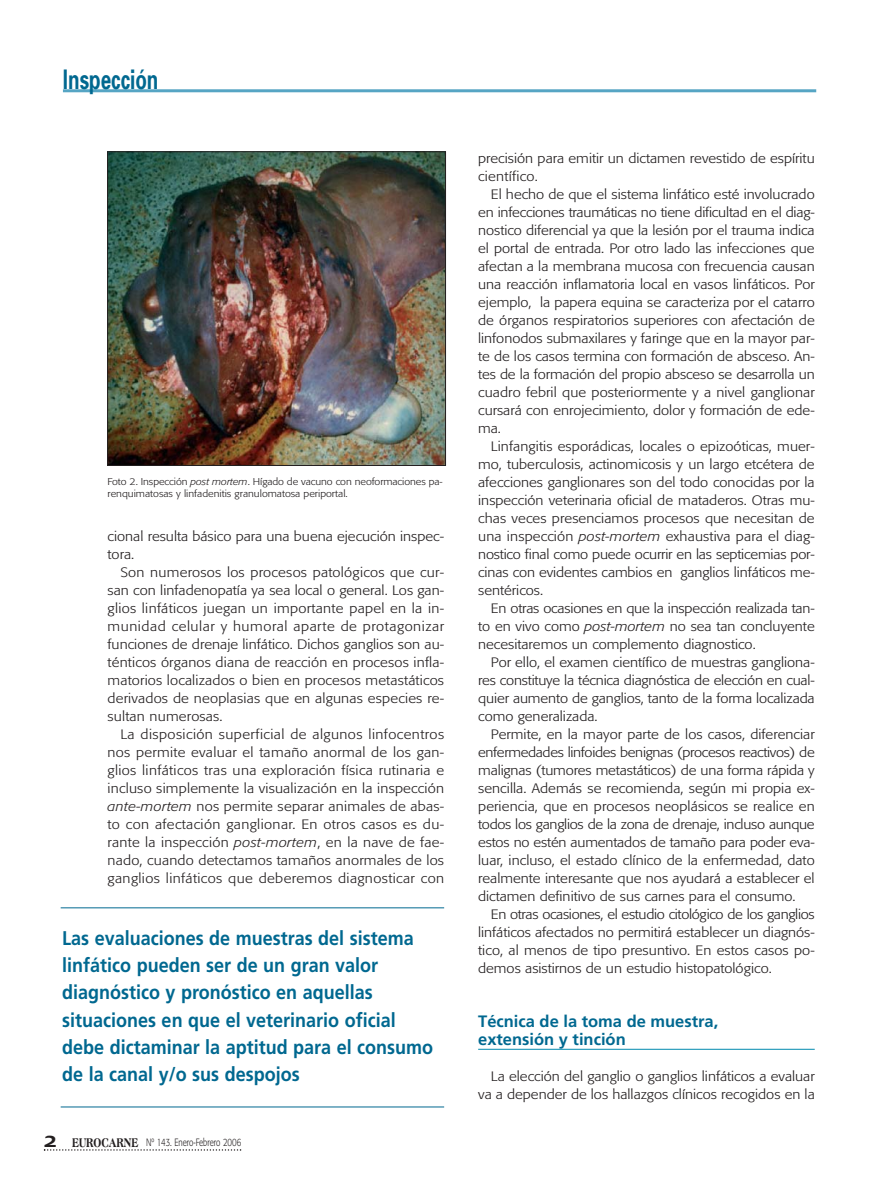
<style>
.page{position:relative;width:893px;height:1191px;background:#fff}
.page>*{position:absolute;margin:0;border:0;box-sizing:border-box;transform-origin:0 0}
.t1{font:700 27px "Univers";color:#006890;scale:.7 1}
.t2{font:700 19.8px/27px "Frutiger";color:#006890;scale:.91 1}
.t3{font:700 16.5px/18px "Frutiger";color:#006890}
.t4{font:300 13.5px/18px "Formata";color:#231f20;text-align:justify;scale:1.1 1}
.t5{font:300 10.5px "Formata";color:#231f20;scale:.75 1}
.t6{font:300 9.75px/12px "Formata";color:#231f20;scale:1.1 1}
.s1{font-style:italic}
.s2{font-family:"Gadget";font-weight:400;font-size:15px}
.s3{font-family:"Americana";font-weight:800;font-size:13.5px}
</style>
<div class="page">
<hr style="left:478px;top:1049px;width:337px;height:1px;background:#008aaf">
<hr style="left:63px;top:89px;width:753px;height:3px;background:#56a5c4">
<svg style="left:44px;top:1149px;width:197px;height:1px"></svg>
<img style="left:109px;top:153px;width:335px;height:311px">
<div style="left:107px;top:151px;width:339px;height:315px;border:1px solid #231f20"></div>
<hr style="left:61px;top:907px;width:383px;height:1px;background:#006890">
<hr style="left:61px;top:1106px;width:383px;height:1px;background:#006890">
<h1 class="t1" style="left:63px;top:69px;width:138px">Inspección</h1>
<p class="t6" style="left:108px;top:476px;width:306px">Foto 2. Inspección <span class="s1">post mortem</span>. Hígado de vacuno con neoformaciones pa&shy;renquimatosas y linfadenitis granulomatosa periportal.</p>
<p class="t4" style="left:108px;top:528px;width:307px">cional resulta básico para una buena ejecución inspec&shy;tora.</p>
<p class="t4" style="left:108px;top:564px;width:307px;text-indent:13px">Son numerosos los procesos patológicos que cur&shy;san con linfadenopatía ya sea local o general. Los gan&shy;glios linfáticos juegan un importante papel en la in&shy;munidad celular y humoral aparte de protagonizar funciones de drenaje linfático. Dichos ganglios son au&shy;ténticos órganos diana de reacción en procesos infla&shy;matorios localizados o bien en procesos metastáticos derivados de neoplasias que en algunas especies re&shy;sultan numerosas.</p>
<p class="t4" style="left:108px;top:726px;width:307px;text-indent:13px">La disposición superficial de algunos linfocentros nos permite evaluar el tamaño anormal de los gan&shy;glios linfáticos tras una exploración física rutinaria e incluso simplemente la visualización en la inspección <span class="s1">ante-mortem</span> nos permite separar animales de abas&shy;to con afectación ganglionar. En otros casos es du&shy;rante la inspección <span class="s1">post-mortem</span>, en la nave de fae&shy;nado, cuando detectamos tamaños anormales de los ganglios linfáticos que deberemos diagnosticar con</p>
<h2 class="t2" style="left:62px;top:926px;width:409px">Las evaluaciones de muestras del sistema linfático pueden ser de un gran valor diagnóstico y pronóstico en aquellas situaciones en que el veterinario oficial debe dictaminar la aptitud para el consumo de la canal y/o sus despojos</h2>
<p class="t5" style="left:44px;top:1138px;width:265px"><span class="s2">2</span> <span class="s3">EUROCARNE</span> Nº 143. Enero-Febrero 2006</p>
<p class="t4" style="left:478px;top:150px;width:307px">precisión para emitir un dictamen revestido de espíritu científico.</p>
<p class="t4" style="left:478px;top:186px;width:307px;text-indent:13px">El hecho de que el sistema linfático esté involucrado en infecciones traumáticas no tiene dificultad en el diag&shy;nostico diferencial ya que la lesión por el trauma indica el portal de entrada. Por otro lado las infecciones que afectan a la membrana mucosa con frecuencia causan una reacción inflamatoria local en vasos linfáticos. Por ejemplo, la papera equina se caracteriza por el catarro de órganos respiratorios superiores con afectación de linfonodos submaxilares y faringe que en la mayor par&shy;te de los casos termina con formación de absceso. An&shy;tes de la formación del propio absceso se desarrolla un cuadro febril que posteriormente y a nivel ganglionar cursará con enrojecimiento, dolor y formación de ede&shy;ma.</p>
<p class="t4" style="left:478px;top:438px;width:307px;text-indent:13px">Linfangitis esporádicas, locales o epizoóticas, muer&shy;mo, tuberculosis, actinomicosis y un largo etcétera de afecciones ganglionares son del todo conocidas por la inspección veterinaria oficial de mataderos. Otras mu&shy;chas veces presenciamos procesos que necesitan de una inspección <span class="s1">post-mortem</span> exhaustiva para el diag&shy;nostico final como puede ocurrir en las septicemias por&shy;cinas con evidentes cambios en ganglios linfáticos me&shy;sentéricos.</p>
<p class="t4" style="left:478px;top:600px;width:307px;text-indent:13px">En otras ocasiones en que la inspección realizada tan&shy;to en vivo como <span class="s1">post-mortem</span> no sea tan concluyente necesitaremos un complemento diagnostico.</p>
<p class="t4" style="left:478px;top:654px;width:307px;text-indent:13px">Por ello, el examen científico de muestras gangliona&shy;res constituye la técnica diagnóstica de elección en cual&shy;quier aumento de ganglios, tanto de la forma localizada como generalizada.</p>
<p class="t4" style="left:478px;top:726px;width:307px;text-indent:13px">Permite, en la mayor parte de los casos, diferenciar enfermedades linfoides benignas (procesos reactivos) de malignas (tumores metastáticos) de una forma rápida y sencilla. Además se recomienda, según mi propia ex&shy;periencia, que en procesos neoplásicos se realice en todos los ganglios de la zona de drenaje, incluso aunque estos no estén aumentados de tamaño para poder eva&shy;luar, incluso, el estado clínico de la enfermedad, dato realmente interesante que nos ayudará a establecer el dictamen definitivo de sus carnes para el consumo.</p>
<p class="t4" style="left:478px;top:906px;width:307px;text-indent:13px">En otras ocasiones, el estudio citológico de los ganglios linfáticos afectados no permitirá establecer un diagnós&shy;tico, al menos de tipo presuntivo. En estos casos po&shy;demos asistirnos de un estudio histopatológico.</p>
<p class="t3" style="left:478px;top:1014px;width:242px">Técnica de la toma de muestra, extensión y tinción</p>
<p class="t4" style="left:478px;top:1068px;width:307px;text-align:right">La elección del ganglio o ganglios linfáticos a evaluar va a depender de los hallazgos clínicos recogidos en la</p>
</div>
